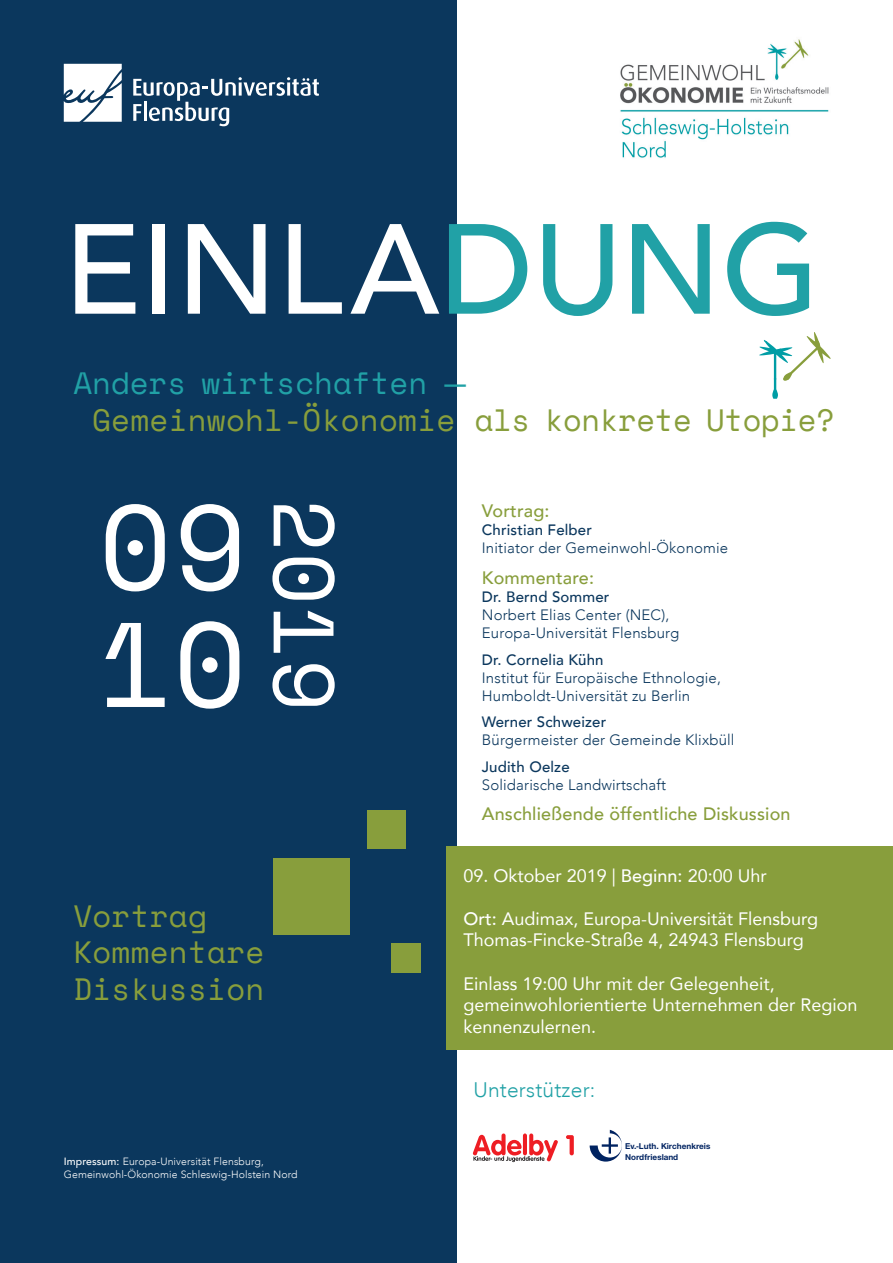
<style>
.page{position:relative;width:893px;height:1263px;background:#fff}
.page>*{position:absolute;margin:0;border:0;box-sizing:border-box;transform-origin:0 0}
.t1{font:500 126.6px "Avenir";color:#fff}
.t2{font:120px "Space Mono";color:#fff}
.t3{font:85.5px "Space Mono";color:#fff}
.t4{font:30.75px/36.9px "Space Mono";letter-spacing:.01em;color:#889e3c}
.t5{font:30.75px "Space Mono";color:#21a1a6}
.t6{font:300 21px "Avenir";letter-spacing:.01em;color:#21a1a6}
.t7{font:18px/21.6px "Avenir";color:#fff}
.t8{font:500 18px "Avenir";letter-spacing:.01em;color:#889e3c}
.t9{font:300 15px/18px "Avenir";letter-spacing:.01em;color:#0b375d}
.t10{font:500 15px "Avenir";letter-spacing:.01em;color:#0b375d}
.t11{font:300 10.5px/12.6px "Avenir";letter-spacing:.01em;color:#fff}
.t12{font:700 8.7px/10.5px "Nordelbica";color:#002361}
.s1{color:#21a1a6}
.s2{font-weight:500}
</style>
<div class="page">
<img style="left:620px;top:39px;width:209px;height:119px">
<div style="left:0;top:0;width:456px;height:1263px;background:#0b375d"></div>
<svg style="left:133px;top:77px;width:186px;height:49px"></svg>
<svg style="left:64px;top:64px;width:58px;height:58px;background:#dee4e9"></svg>
<div style="left:446px;top:847px;width:447px;height:203px;background:#889e3c"></div>
<div style="left:367px;top:810px;width:38px;height:38px;background:#889e3c"></div>
<div style="left:274px;top:858px;width:76px;height:76px;background:#889e3c"></div>
<svg style="left:759px;top:332px;width:71px;height:67px"></svg>
<div style="left:391px;top:943px;width:30px;height:30px;background:#889e3c"></div>
<svg style="left:566px;top:1135px;width:8px;height:20px"></svg>
<svg style="left:473px;top:1133px;width:85px;height:29px"></svg>
<svg style="left:590px;top:1130px;width:32px;height:31px"></svg>
<h1 class="t1" style="left:64px;top:160px;width:757px">EINLA<span class="s1">DUNG</span></h1>
<h3 class="t5" style="left:73px;top:360px;width:398px">Anders wirtschaften –</h3>
<h3 class="t4" style="left:92px;top:400px;width:744px">Gemeinwohl-Ökonomie als konkrete Utopie?</h3>
<h2 class="t2" style="left:99px;top:459px;width:150px">09</h2>
<h3 class="t3" style="left:367px;top:499px;width:213px;rotate:90deg">2019</h3>
<h2 class="t2" style="left:99px;top:576px;width:150px">10</h2>
<h3 class="t4" style="left:73px;top:896px;width:192px">Vortrag<br>Kommentare<br>Diskussion</h3>
<p class="t11" style="left:64px;top:1155px;width:235px"><span class="s2">Impressum:</span> Europa-Universität Flensburg,<br>Gemeinwohl-Ökonomie Schleswig-Holstein Nord</p>
<p class="t8" style="left:482px;top:495px;width:69px">Vortrag:</p>
<p class="t10" style="left:482px;top:517px;width:112px">Christian Felber</p>
<p class="t9" style="left:482px;top:539px;width:248px">Initiator der Gemeinwohl-Ökonomie</p>
<p class="t8" style="left:482px;top:562px;width:114px">Kommentare:</p>
<p class="t10" style="left:482px;top:584px;width:129px">Dr. Bernd Sommer</p>
<p class="t9" style="left:482px;top:606px;width:199px">Norbert Elias Center (NEC),<br>Europa-Universität Flensburg</p>
<p class="t10" style="left:482px;top:646px;width:123px">Dr. Cornelia Kühn</p>
<p class="t9" style="left:482px;top:668px;width:241px">Institut für Europäische Ethnologie,<br>Humboldt-Universität zu Berlin</p>
<p class="t10" style="left:482px;top:709px;width:126px">Werner Schweizer</p>
<p class="t9" style="left:482px;top:731px;width:254px">Bürgermeister der Gemeinde Klixbüll</p>
<p class="t10" style="left:482px;top:753px;width:89px">Judith Oelze</p>
<p class="t9" style="left:482px;top:775px;width:186px">Solidarische Landwirtschaft</p>
<p class="t8" style="left:482px;top:798px;width:310px">Anschließende öffentliche Diskussion</p>
<p class="t7" style="left:463px;top:864px;width:305px">09. Oktober 2019 | <span class="s2">Beginn:</span> 20:00 Uhr</p>
<p class="t7" style="left:463px;top:907px;width:356px"><span class="s2">Ort:</span> Audimax, Europa-Universität Flensburg<br>Thomas-Fincke-Straße 4, 24943 Flensburg</p>
<p class="t7" style="left:463px;top:972px;width:395px">Einlass 19:00 Uhr mit der Gelegenheit, gemeinwohlorientierte Unternehmen der Region kennenzulernen.</p>
<h3 class="t6" style="left:473px;top:1077px;width:123px">Unterstützer:</h3>
<p class="t12" style="left:625px;top:1141px;width:87px">Ev.-Luth. Kirchenkreis<br>Nordfriesland</p>
</div>
